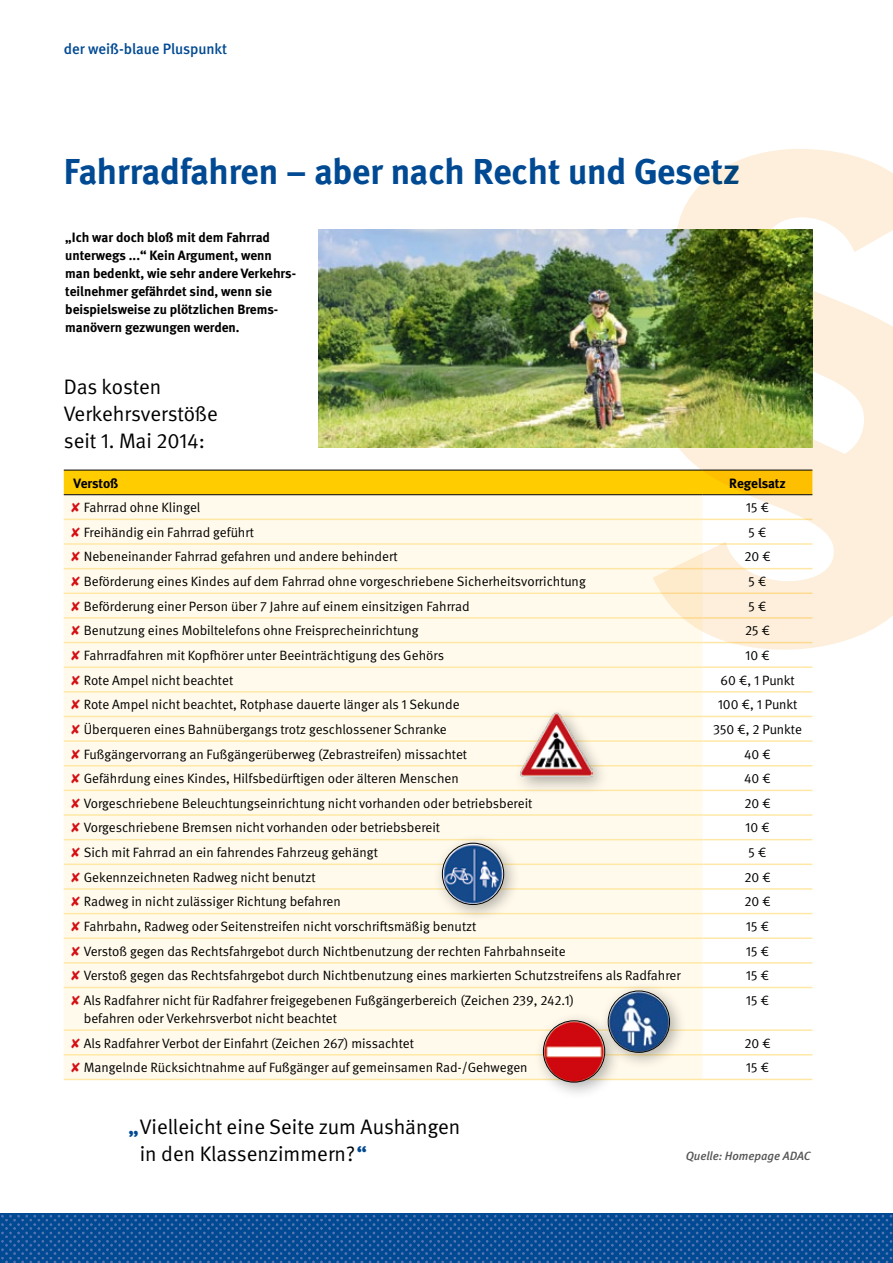
<style>
.page{position:relative;width:893px;height:1263px;background:#fff}
.page>*{position:absolute;margin:0;border:0;box-sizing:border-box;transform-origin:0 0}
.DGUV_Titel{font:700 36px "DGUV Meta";color:#004993}
.DGUV_Untertitel{font:21px/27px "DGUV Meta";color:#000}
.t1{font:500 15px "DGUV Meta";color:#004993}
.DGUV_GS{font:13.5px/18px "DGUV Meta";color:#000}
.DGUV_GS_Bold{font:700 13.5px/18px "DGUV Meta";color:#000}
.DGUV_GS-2{font:700 13.5px "DGUV Meta";letter-spacing:-.005em;color:#000}
.DGUV_Autor{font:italic 500 12px "DGUV Meta";color:#565656}
.s1{color:#d40f14}
.s2{font-weight:700;color:#004993}
</style>
<div class="page">
<img style="left:319px;top:230px;width:334px;height:218px">
<img style="left:0;top:1214px;width:893px;height:49px">
<div style="left:64px;top:471px;width:589px;height:23px;background:#fc0"></div>
<div style="left:64px;top:495px;width:639px;height:584px;background:#fffaec"></div>
<svg style="left:703px;top:715px;width:109px;height:364px"></svg>
<hr style="left:64px;top:519px;width:639px;height:1px;background:#ffe8a6">
<hr style="left:64px;top:543px;width:639px;height:2px;background:#ffe8a6">
<hr style="left:64px;top:568px;width:639px;height:1px;background:#ffe8a6">
<hr style="left:64px;top:592px;width:639px;height:2px;background:#ffe8a6">
<hr style="left:64px;top:617px;width:639px;height:2px;background:#ffe8a6">
<hr style="left:64px;top:642px;width:639px;height:1px;background:#ffe8a6">
<hr style="left:64px;top:666px;width:639px;height:2px;background:#ffe8a6">
<hr style="left:703px;top:666px;width:109px;height:2px;background:#ffe8a6">
<hr style="left:64px;top:691px;width:639px;height:2px;background:#ffe8a6">
<hr style="left:703px;top:691px;width:109px;height:2px;background:#ffe8a6">
<hr style="left:64px;top:716px;width:639px;height:1px;background:#ffe8a6">
<hr style="left:703px;top:716px;width:109px;height:1px;background:#ffe8a6">
<hr style="left:64px;top:740px;width:639px;height:2px;background:#ffe8a6">
<hr style="left:703px;top:740px;width:109px;height:2px;background:#ffe8a6">
<hr style="left:64px;top:765px;width:639px;height:1px;background:#ffe8a6">
<hr style="left:703px;top:765px;width:109px;height:1px;background:#ffe8a6">
<hr style="left:64px;top:790px;width:639px;height:1px;background:#ffe8a6">
<hr style="left:703px;top:790px;width:109px;height:1px;background:#ffe8a6">
<hr style="left:64px;top:814px;width:639px;height:2px;background:#ffe8a6">
<hr style="left:703px;top:814px;width:109px;height:2px;background:#ffe8a6">
<hr style="left:64px;top:839px;width:639px;height:1px;background:#ffe8a6">
<hr style="left:703px;top:839px;width:109px;height:1px;background:#ffe8a6">
<hr style="left:64px;top:863px;width:639px;height:2px;background:#ffe8a6">
<hr style="left:703px;top:863px;width:109px;height:2px;background:#ffe8a6">
<hr style="left:64px;top:888px;width:639px;height:2px;background:#ffe8a6">
<hr style="left:703px;top:888px;width:109px;height:2px;background:#ffe8a6">
<hr style="left:64px;top:913px;width:639px;height:1px;background:#ffe8a6">
<hr style="left:703px;top:913px;width:109px;height:1px;background:#ffe8a6">
<hr style="left:64px;top:937px;width:639px;height:2px;background:#ffe8a6">
<hr style="left:703px;top:937px;width:109px;height:2px;background:#ffe8a6">
<hr style="left:64px;top:962px;width:639px;height:1px;background:#ffe8a6">
<hr style="left:703px;top:962px;width:109px;height:1px;background:#ffe8a6">
<hr style="left:64px;top:987px;width:639px;height:1px;background:#ffe8a6">
<hr style="left:703px;top:987px;width:109px;height:1px;background:#ffe8a6">
<hr style="left:64px;top:1029px;width:639px;height:2px;background:#ffe8a6">
<hr style="left:703px;top:1029px;width:109px;height:2px;background:#ffe8a6">
<hr style="left:64px;top:1054px;width:639px;height:1px;background:#ffe8a6">
<hr style="left:703px;top:1054px;width:109px;height:1px;background:#ffe8a6">
<hr style="left:64px;top:1079px;width:639px;height:1px;background:#ffe8a6">
<hr style="left:703px;top:1079px;width:109px;height:1px;background:#ffe8a6">
<hr style="left:64px;top:470px;width:639px;height:1px;background:#000">
<hr style="left:64px;top:494px;width:639px;height:1px;background:#000">
<svg style="left:653px;top:149px;width:240px;height:501px"></svg>
<div style="left:598px;top:981px;width:89px;height:89px;background:#000;opacity:.32"></div>
<img style="left:608px;top:991px;width:61px;height:61px;border-radius:31px">
<div style="left:608px;top:991px;width:62px;height:61px;border:1px solid #000;border-radius:50%"></div>
<div style="left:433px;top:833px;width:89px;height:90px;background:#000;opacity:.32"></div>
<img style="left:442px;top:843px;width:62px;height:61px;border-radius:31px">
<div style="left:442px;top:843px;width:62px;height:62px;border:1px solid #000;border-radius:50%"></div>
<div style="left:512px;top:704px;width:98px;height:91px;background:#000;opacity:.32"></div>
<img style="left:521px;top:713px;width:72px;height:64px">
<div style="left:534px;top:1011px;width:89px;height:89px;background:#000;opacity:.32"></div>
<img style="left:543px;top:1021px;width:62px;height:61px;border-radius:31px">
<div style="left:543px;top:1021px;width:62px;height:61px;border:1px solid #000;border-radius:50%"></div>
<p class="t1" style="left:64px;top:40px;width:165px">der weiß-blaue Pluspunkt</p>
<p class="DGUV_Titel" style="left:64px;top:151px;width:678px">Fahrradfahren – aber nach Recht und Gesetz</p>
<p class="DGUV_GS_Bold" style="left:65px;top:228px;width:232px">„Ich war doch bloß mit dem Fahrrad unterwegs ...“ Kein Argument, wenn man bedenkt, wie sehr andere Verkehrs&shy;teilnehmer gefährdet sind, wenn sie beispielsweise zu plötzlichen Brems&shy;manövern gezwungen werden.</p>
<p class="DGUV_Untertitel" style="left:64px;top:374px;width:156px">Das kosten<br>Verkehrsverstöße seit 1. Mai 2014:</p>
<p class="DGUV_GS-2" style="left:74px;top:475px;width:46px">Verstoß</p>
<p class="DGUV_GS-2" style="left:729px;top:475px;width:58px">Regelsatz</p>
<p class="DGUV_GS" style="left:71px;top:499px;width:131px"><span class="s1">✘</span> Fahrrad ohne Klingel</p>
<p class="DGUV_GS" style="left:746px;top:499px;width:25px">15 €</p>
<p class="DGUV_GS" style="left:71px;top:523px;width:185px"><span class="s1">✘</span> Freihändig ein Fahrrad geführt</p>
<p class="DGUV_GS" style="left:748px;top:523px;width:20px">5 €</p>
<p class="DGUV_GS" style="left:71px;top:548px;width:328px"><span class="s1">✘</span> Nebeneinander Fahrrad gefahren und andere behindert</p>
<p class="DGUV_GS" style="left:744px;top:548px;width:28px">20 €</p>
<p class="DGUV_GS" style="left:71px;top:573px;width:516px"><span class="s1">✘</span> Beförderung eines Kindes auf dem Fahrrad ohne vorgeschriebene Sicherheitsvorrichtung</p>
<p class="DGUV_GS" style="left:748px;top:573px;width:20px">5 €</p>
<p class="DGUV_GS" style="left:71px;top:597px;width:400px"><span class="s1">✘</span> Beförderung einer Person über 7 Jahre auf einem einsitzigen Fahrrad</p>
<p class="DGUV_GS" style="left:748px;top:597px;width:20px">5 €</p>
<p class="DGUV_GS" style="left:71px;top:622px;width:349px"><span class="s1">✘</span> Benutzung eines Mobiltelefons ohne Freisprecheinrichtung</p>
<p class="DGUV_GS" style="left:745px;top:622px;width:27px">25 €</p>
<p class="DGUV_GS" style="left:71px;top:647px;width:374px"><span class="s1">✘</span> Fahrradfahren mit Kopfhörer unter Beeinträchtigung des Gehörs</p>
<p class="DGUV_GS" style="left:745px;top:647px;width:26px">10 €</p>
<p class="DGUV_GS" style="left:71px;top:671px;width:164px"><span class="s1">✘</span> Rote Ampel nicht beachtet</p>
<p class="DGUV_GS" style="left:720px;top:671px;width:76px">60 €, 1 Punkt</p>
<p class="DGUV_GS" style="left:71px;top:696px;width:390px"><span class="s1">✘</span> Rote Ampel nicht beachtet, Rotphase dauerte länger als 1 Sekunde</p>
<p class="DGUV_GS" style="left:718px;top:696px;width:81px">100 €, 1 Punkt</p>
<p class="DGUV_GS" style="left:71px;top:720px;width:377px"><span class="s1">✘</span> Überqueren eines Bahnübergangs trotz geschlossener Schranke</p>
<p class="DGUV_GS" style="left:713px;top:720px;width:90px">350 €, 2 Punkte</p>
<p class="DGUV_GS" style="left:71px;top:745px;width:398px"><span class="s1">✘</span> Fußgängervorrang an Fußgängerüberweg (Zebrastreifen) missachtet</p>
<p class="DGUV_GS" style="left:744px;top:745px;width:28px">40 €</p>
<p class="DGUV_GS" style="left:71px;top:770px;width:389px"><span class="s1">✘</span> Gefährdung eines Kindes, Hilfsbedürftigen oder älteren Menschen</p>
<p class="DGUV_GS" style="left:744px;top:770px;width:28px">40 €</p>
<p class="DGUV_GS" style="left:71px;top:794px;width:463px"><span class="s1">✘</span> Vorgeschriebene Beleuchtungseinrichtung nicht vorhanden oder betriebsbereit</p>
<p class="DGUV_GS" style="left:744px;top:794px;width:28px">20 €</p>
<p class="DGUV_GS" style="left:71px;top:819px;width:371px"><span class="s1">✘</span> Vorgeschriebene Bremsen nicht vorhanden oder betriebsbereit</p>
<p class="DGUV_GS" style="left:745px;top:819px;width:26px">10 €</p>
<p class="DGUV_GS" style="left:71px;top:844px;width:308px"><span class="s1">✘</span> Sich mit Fahrrad an ein fahrendes Fahrzeug gehängt</p>
<p class="DGUV_GS" style="left:748px;top:844px;width:20px">5 €</p>
<p class="DGUV_GS" style="left:71px;top:868px;width:246px"><span class="s1">✘</span> Gekennzeichneten Radweg nicht benutzt</p>
<p class="DGUV_GS" style="left:744px;top:868px;width:28px">20 €</p>
<p class="DGUV_GS" style="left:71px;top:893px;width:271px"><span class="s1">✘</span> Radweg in nicht zulässiger Richtung befahren</p>
<p class="DGUV_GS" style="left:744px;top:893px;width:28px">20 €</p>
<p class="DGUV_GS" style="left:71px;top:918px;width:407px"><span class="s1">✘</span> Fahrbahn, Radweg oder Seitenstreifen nicht vorschriftsmäßig benutzt</p>
<p class="DGUV_GS" style="left:746px;top:918px;width:25px">15 €</p>
<p class="DGUV_GS" style="left:71px;top:942px;width:496px"><span class="s1">✘</span> Verstoß gegen das Rechtsfahrgebot durch Nichtbenutzung der rechten Fahrbahnseite</p>
<p class="DGUV_GS" style="left:746px;top:942px;width:25px">15 €</p>
<p class="DGUV_GS" style="left:71px;top:967px;width:611px"><span class="s1">✘</span> Verstoß gegen das Rechtsfahrgebot durch Nichtbenutzung eines markierten Schutzstreifens als Radfahrer</p>
<p class="DGUV_GS" style="left:746px;top:967px;width:25px">15 €</p>
<p class="DGUV_GS" style="left:84px;top:991px;width:492px;text-indent:-13px"><span class="s1">✘</span> Als Radfahrer nicht für Radfahrer freigegebenen Fußgängerbereich (Zeichen 239, 242.1) befahren oder Verkehrsverbot nicht beachtet</p>
<p class="DGUV_GS" style="left:746px;top:991px;width:25px">15 €</p>
<p class="DGUV_GS" style="left:71px;top:1034px;width:344px"><span class="s1">✘</span> Als Radfahrer Verbot der Einfahrt (Zeichen 267) missachtet</p>
<p class="DGUV_GS" style="left:744px;top:1034px;width:28px">20 €</p>
<p class="DGUV_GS" style="left:71px;top:1059px;width:458px"><span class="s1">✘</span> Mangelnde Rücksichtnahme auf Fußgänger auf gemeinsamen Rad-/Gehwegen</p>
<p class="DGUV_GS" style="left:746px;top:1059px;width:25px">15 €</p>
<p class="DGUV_Untertitel" style="left:140px;top:1114px;width:322px;text-indent:-11px"><span class="s2">„</span>Vielleicht eine Seite zum Aushängen in den Klassenzimmern?<span class="s2">“</span></p>
<p class="DGUV_Autor" style="left:686px;top:1148px;width:126px">Quelle: Homepage ADAC</p>
</div>
